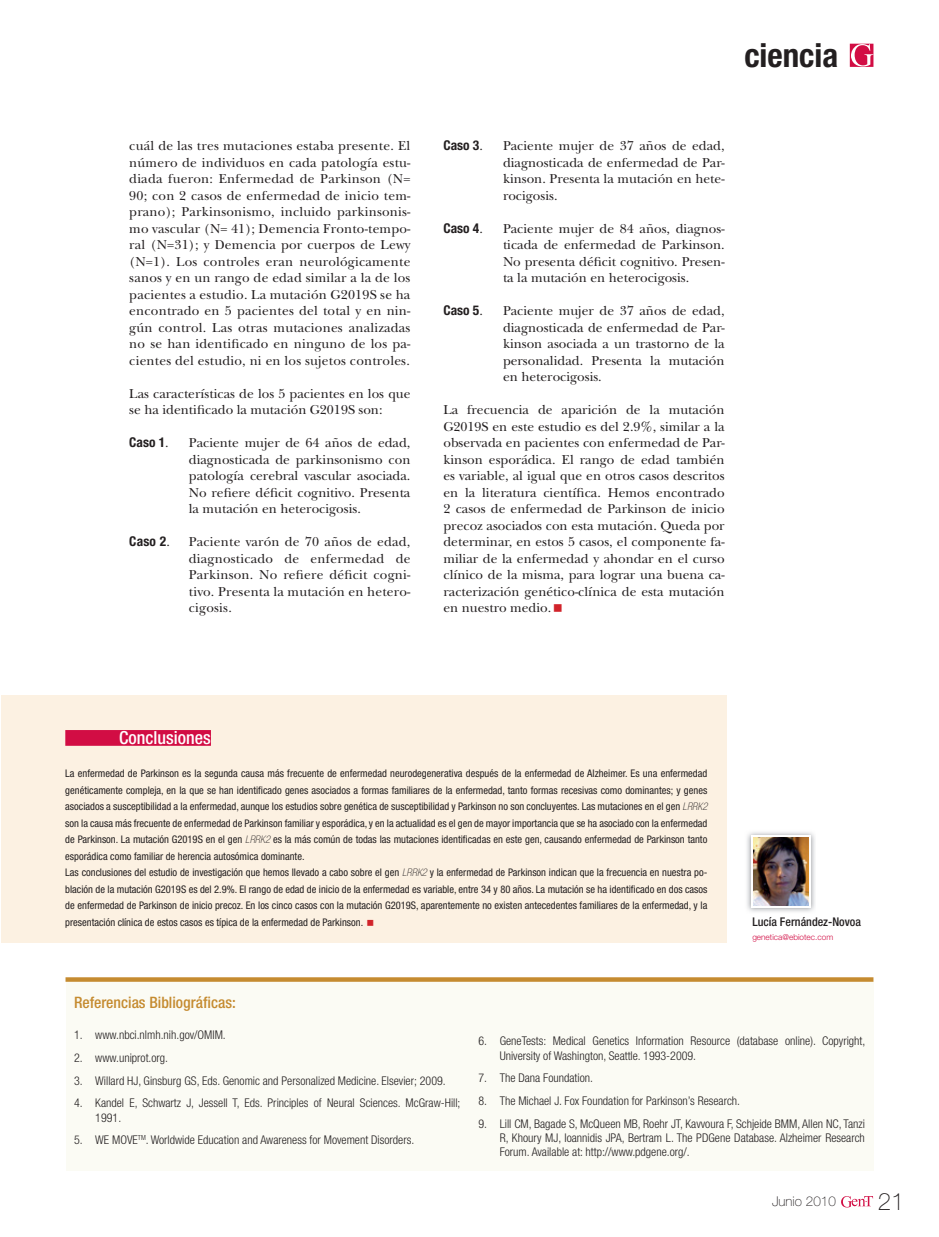
<style>
.page{position:relative;width:939px;height:1237px;background:#fff}
.page>*{position:absolute;margin:0;border:0;box-sizing:border-box;transform-origin:0 0}
.t1{font:700 condensed 33px "Helvetica Neue";color:#231f20}
.t2{font:100 24px "Helvetica Neue";color:#231f20}
.t3{font:500 condensed 18px "Helvetica Neue";color:#fff}
.t4{font:500 condensed 15.75px "Helvetica Neue";color:#c58b30}
.t5{font:13.5px/16.5px "New Baskerville";color:#231f20;text-align:justify}
.t6{font:700 condensed 13.5px "Helvetica Neue";color:#231f20}
.t7{font:100 13.5px "Helvetica Neue";color:#231f20}
.t8{font:300 condensed 12px/14.4px "Helvetica Neue";color:#231f20}
.t9{font:500 condensed 12px "Helvetica Neue";color:#231f20}
.t10{font:condensed 10.5px/16.5px "Helvetica Neue";color:#231f20}
.t11{font:300 8.25px "Helvetica Neue";color:#d20d44}
.s1{font-family:"New Baskerville";font-weight:400;font-stretch:normal}
.s2{font-weight:100;font-style:italic}
</style>
<div class="page">
<svg style="left:841px;top:1196px;width:32px;height:11px"></svg>
<svg style="left:850px;top:44px;width:23px;height:23px"></svg>
<svg style="left:851px;top:44px;width:22px;height:22px"></svg>
<div style="left:2px;top:695px;width:725px;height:247px;background:#fcf1e2"></div>
<div style="left:66px;top:981px;width:807px;height:189px;background:#fbfbf4"></div>
<svg style="left:66px;top:977px;width:807px;height:4px;background:#c9933e"></svg>
<img style="left:747px;top:832px;width:68px;height:80px">
<svg style="left:751px;top:835px;width:59px;height:72px"></svg>
<img style="left:753px;top:837px;width:55px;height:68px">
<div style="left:65px;top:730px;width:146px;height:16px;background:#d20d44"></div>
<p class="t5" style="left:129px;top:137px;width:283px">cuál de las tres mutaciones estaba presente. El número de individuos en cada patología estu&shy;diada fueron: Enfermedad de Parkinson (N= 90; con 2 casos de enfermedad de inicio tem&shy;prano); Parkinsonismo, incluido parkinsonis&shy;mo vascular (N= 41); Demencia Fronto-tempo&shy;ral (N=31); y Demencia por cuerpos de Lewy (N=1). Los controles eran neurológicamente sanos y en un rango de edad similar a la de los pacientes a estudio. La mutación G2019S se ha encontrado en 5 pacientes del total y en nin&shy;gún control. Las otras mutaciones analizadas no se han identificado en ninguno de los pa&shy;cientes del estudio, ni en los sujetos controles.</p>
<p class="t5" style="left:129px;top:385px;width:283px">Las características de los 5 pacientes en los que se ha identificado la mutación G2019S son:</p>
<p class="t6" style="left:129px;top:434px;width:41px">Caso 1<span class="s1">.</span></p>
<p class="t5" style="left:189px;top:434px;width:223px">Paciente mujer de 64 años de edad, diagnosticada de parkinsonismo con patología cerebral vascular asociada.<br>No refiere déficit cognitivo. Presenta la mutación en heterocigosis.</p>
<p class="t6" style="left:129px;top:533px;width:42px">Caso 2<span class="s1">.</span></p>
<p class="t5" style="left:189px;top:533px;width:223px">Paciente varón de 70 años de edad, diagnosticado de enfermedad de Parkinson. No refiere déficit cogni&shy;tivo. Presenta la mutación en hetero&shy;cigosis.</p>
<h1 class="t1" style="left:744px;top:35px;width:96px">ciencia</h1>
<p class="t6" style="left:443px;top:137px;width:41px">Caso 3<span class="s1">.</span></p>
<p class="t5" style="left:503px;top:138px;width:223px">Paciente mujer de 37 años de edad, diagnosticada de enfermedad de Par&shy;kinson. Presenta la mutación en hete&shy;rocigosis.</p>
<p class="t6" style="left:443px;top:220px;width:41px">Caso 4<span class="s1">.</span></p>
<p class="t5" style="left:503px;top:220px;width:223px">Paciente mujer de 84 años, diagnos&shy;ticada de enfermedad de Parkinson.<br>No presenta déficit cognitivo. Presen&shy;ta la mutación en heterocigosis.</p>
<p class="t6" style="left:443px;top:302px;width:41px">Caso 5<span class="s1">.</span></p>
<p class="t5" style="left:503px;top:302px;width:223px">Paciente mujer de 37 años de edad, diagnosticada de enfermedad de Par&shy;kinson asociada a un trastorno de la personalidad. Presenta la mutación en heterocigosis.</p>
<p class="t5" style="left:443px;top:401px;width:283px">La frecuencia de aparición de la mutación G2019S en este estudio es del 2.9%, similar a la observada en pacientes con enfermedad de Par&shy;kinson esporádica. El rango de edad también es variable, al igual que en otros casos descritos en la literatura científica. Hemos encontrado 2 casos de enfermedad de Parkinson de inicio precoz asociados con esta mutación. Queda por determinar, en estos 5 casos, el componente fa&shy;miliar de la enfermedad y ahondar en el curso clínico de la misma, para lograr una buena ca&shy;racterización genético-clínica de esta mutación en nuestro medio.</p>
<h3 class="t3" style="left:119px;top:727px;width:93px">Conclusiones</h3>
<p class="t10" style="left:65px;top:765px;width:644px">La enfermedad de Parkinson es la segunda causa más frecuente de enfermedad neurodegenerativa después de la enfermedad de Alzheimer. Es una enfermedad genéticamente compleja, en la que se han identificado genes asociados a formas familiares de la enfermedad, tanto formas recesivas como dominantes; y genes asociados a susceptibilidad a la enfermedad, aunque los estudios sobre genética de susceptibilidad y Parkinson no son concluyentes. Las mutaciones en el gen <span class="s2">LRRK2 </span>son la causa más frecuente de enfermedad de Parkinson familiar y esporádica, y en la actualidad es el gen de mayor importancia que se ha asociado con la enfermedad de Parkinson. La mutación G2019S en el gen <span class="s2">LRRK2</span> es la más común de todas las mutaciones identificadas en este gen, causando enfermedad de Parkinson tanto esporádica como familiar de herencia autosómica dominante.<br>Las conclusiones del estudio de investigación que hemos llevado a cabo sobre el gen <span class="s2">LRRK2</span> y la enfermedad de Parkinson indican que la frecuencia en nuestra po&shy;blación de la mutación G2019S es del 2.9%. El rango de edad de inicio de la enfermedad es variable, entre 34 y 80 años. La mutación se ha identificado en dos casos de enfermedad de Parkinson de inicio precoz. En los cinco casos con la mutación G2019S, aparentemente no existen antecedentes familiares de la enfermedad, y la presentación clínica de estos casos es típica de la enfermedad de Parkinson.</p>
<p class="t9" style="left:752px;top:914px;width:110px">Lucía Fernández-Novoa</p>
<p class="t11" style="left:752px;top:932px;width:82px">genetica@ebiotec.com</p>
<p class="t4" style="left:74px;top:993px;width:163px">Referencias Bibliográficas:</p>
<p class="t8" style="left:74px;top:1027px;width:153px">1. www.nbci.nlmh.nih.gov/OMIM.</p>
<p class="t8" style="left:74px;top:1050px;width:96px">2. www.uniprot.org.</p>
<p class="t8" style="left:74px;top:1073px;width:373px">3. Willard HJ, Ginsburg GS, Eds. Genomic and Personalized Medicine. Elsevier; 2009.</p>
<p class="t8" style="left:95px;top:1095px;width:367px;text-indent:-21px">4. Kandel E, Schwartz J, Jessell T, Eds. Principles of Neural Sciences. McGraw-Hill;<br>1991.</p>
<p class="t8" style="left:74px;top:1132px;width:342px">5. WE MOVE<sup>TM</sup>. Worldwide Education and Awareness for Movement Disorders.</p>
<p class="t8" style="left:500px;top:1033px;width:367px;text-indent:-21px">6. GeneTests: Medical Genetics Information Resource (database online). Copyright,<br>University of Washington, Seattle. 1993-2009.</p>
<p class="t8" style="left:478px;top:1070px;width:116px">7. The Dana Foundation.</p>
<p class="t8" style="left:478px;top:1093px;width:263px">8. The Michael J. Fox Foundation for Parkinson’s Research.</p>
<p class="t8" style="left:500px;top:1116px;width:367px;text-align:justify;text-indent:-21px">9. Lill CM, Bagade S, McQueen MB, Roehr JT, Kavvoura F, Schjeide BMM, Allen NC, Tanzi R, Khoury MJ, Ioannidis JPA, Bertram L. The PDGene Database. Alzheimer Research Forum. Available at: http://www.pdgene.org/.</p>
<p class="t7" style="left:772px;top:1194px;width:65px">Junio 2010</p>
<h2 class="t2" style="left:878px;top:1188px;width:28px">21</h2>
</div>
